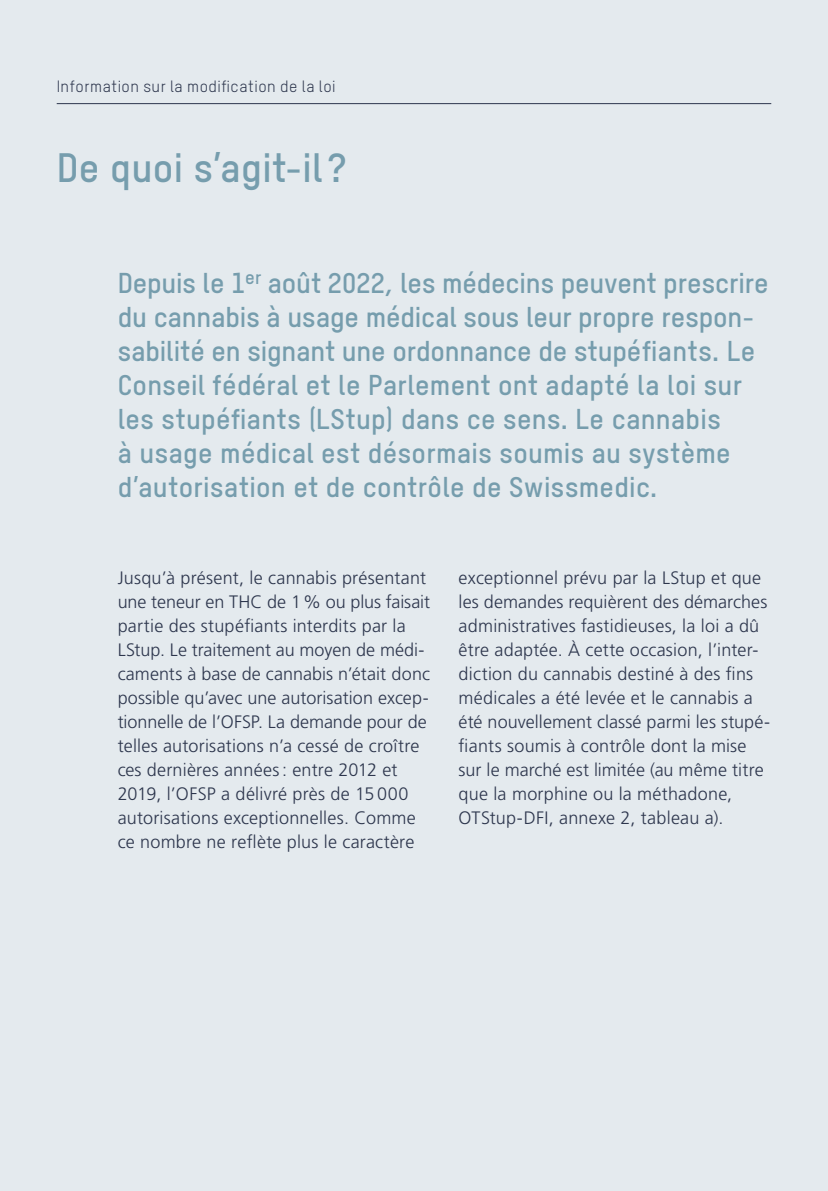
<style>
.page{position:relative;width:828px;height:1191px;background:#e4eaee}
.page>*{position:absolute;margin:0;border:0;box-sizing:border-box;transform-origin:0 0}
.t1{font:40px "T Star Pro Bold";letter-spacing:.005em;color:#769dad}
.t2{font:28px/34px "T Star Pro Bold";letter-spacing:.01em;color:#769dad}
.t3{font:300 18px/24px "Frutiger LT Std";letter-spacing:.01em;color:#2d364d}
.t4{font:16px "T Star Pro Regular";letter-spacing:.035em;color:#2d364d}
</style>
<div class="page">
<hr style="left:57px;top:103px;width:714px;height:1px;background:#2d364d">
<h1 class="t4" style="left:57px;top:75px;width:280px">Information sur la modification de la loi</h1>
<h2 class="t1" style="left:57px;top:138px;width:290px">De quoi s’agit-il ?</h2>
<p class="t2" style="left:118px;top:264px;width:652px">Depuis le 1<sup>er</sup> août 2022, les médecins peuvent prescrire du cannabis à usage médical sous leur propre respon&shy;sabilité en signant une ordonnance de stupéfiants. Le Conseil fédéral et le Parlement ont adapté la loi sur les stupéfiants (LStup) dans ce sens. Le cannabis<br>à usage médical est désormais soumis au système d’autorisation et de contrôle de Swissmedic.</p>
<p class="t3" style="left:118px;top:565px;width:314px">Jusqu’à présent, le cannabis présentant une teneur en THC de 1% ou plus faisait partie des stupéfiants interdits par la LStup. Le traitement au moyen de médi&shy;caments à base de cannabis n’était donc possible qu’avec une autorisation excep&shy;tionnelle de l’OFSP. La demande pour de telles autorisations n’a cessé de croître ces dernières années: entre 2012 et 2019, l’OFSP a délivré près de 15 000 autorisations exceptionnelles. Comme ce nombre ne reflète plus le caractère</p>
<p class="t3" style="left:459px;top:565px;width:313px">exceptionnel prévu par la LStup et que les demandes requièrent des démarches administratives fastidieuses, la loi a dû être adaptée. À cette occasion, l’inter&shy;diction du cannabis destiné à des fins médicales a été levée et le cannabis a été nouvellement classé parmi les stupé&shy;fiants soumis à contrôle dont la mise sur le marché est limitée (au même titre que la morphine ou la méthadone, OTStup-DFI, annexe 2, tableau a).</p>
</div>
